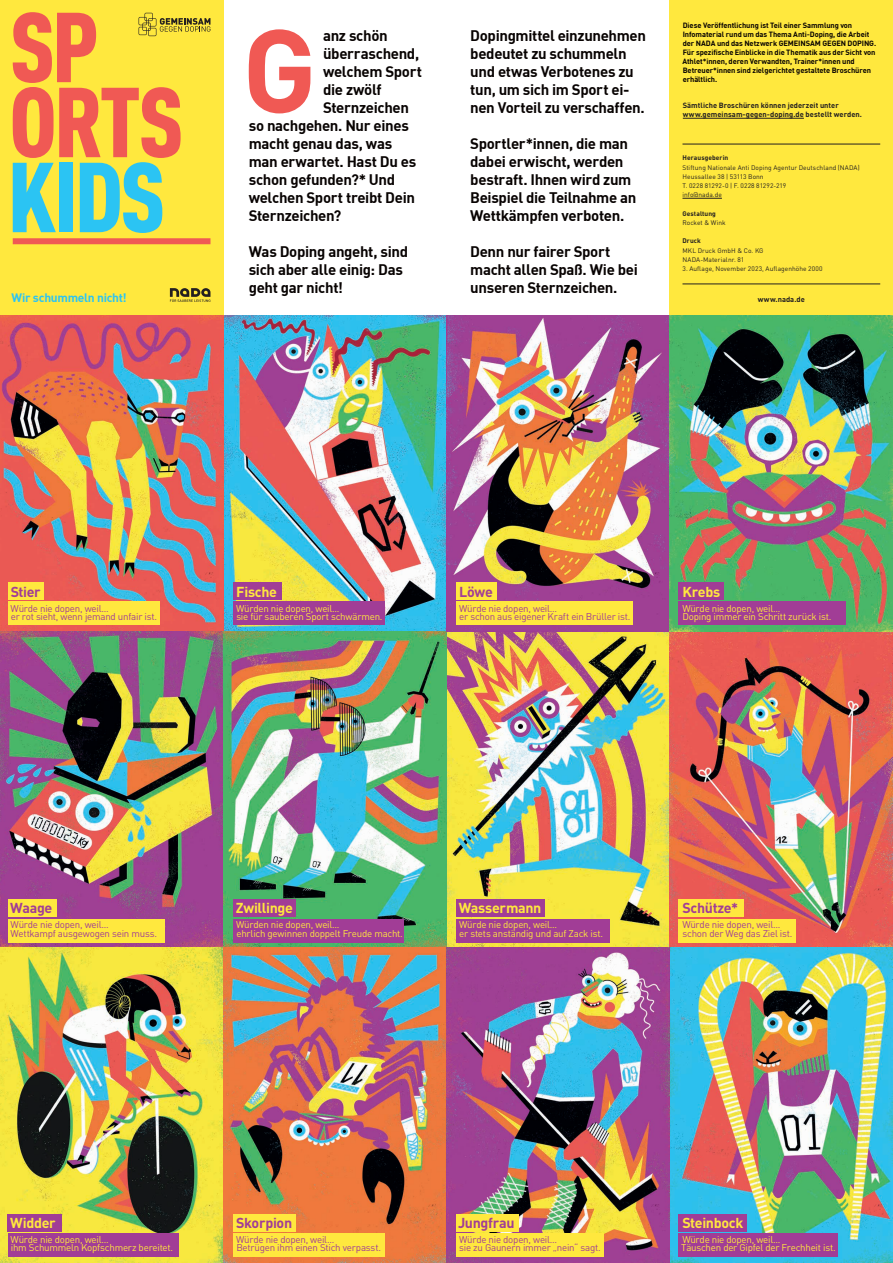
<style>
.page{position:relative;width:893px;height:1263px;background:#fff}
.page>*{position:absolute;margin:0;border:0;box-sizing:border-box;transform-origin:0 0}
.t1{font:700 116.1px "DIN Pro";color:#f05954}
.t2{font:15px/18px "DIN Bold";letter-spacing:-.025em;color:#080302}
.t3{font:700 14.25px "DIN Pro";letter-spacing:-.02em;color:#ffe83e}
.t4{font:700 14.25px "DIN Pro";letter-spacing:-.025em;color:#a13d96}
.t5{font:12px "DIN Bold";letter-spacing:-.02em;color:#2bc4f3}
.t6{font:9.75px/8.2px "DIN Pro";letter-spacing:-.025em;color:#ffe83e}
.t7{font:9.75px/8.2px "DIN Pro";letter-spacing:-.025em;color:#a13d96}
.t8{font:700 7.5px/9px "DIN Offc";letter-spacing:-.01em;color:#080302}
.t9{font:700 7.5px "DIN Pro";color:#231f20}
.t10{font:6.6px/9.2px "DIN Pro";letter-spacing:.005em;color:#231f20}
.t11{font:700 6.6px "DIN Pro";letter-spacing:.01em;color:#231f20}
</style>
<div class="page">
<div style="left:0;top:0;width:223px;height:316px;background:#ffe83e"></div>
<div style="left:13px;top:238px;width:197px;height:6px;background:#f05954"></div>
<svg style="left:12px;top:12px;width:198px;height:221px"></svg>
<svg style="left:170px;top:288px;width:40px;height:14px"></svg>
<div style="left:670px;top:0;width:223px;height:316px;background:#ffe83e"></div>
<hr style="left:682px;top:198px;width:40px;height:1px;background:#231f20">
<hr style="left:683px;top:118px;width:121px;height:1px;background:#231f20">
<hr style="left:682px;top:144px;width:198px;height:1px;background:#231f20">
<hr style="left:682px;top:284px;width:198px;height:1px;background:#231f20">
<img style="left:0;top:316px;width:893px;height:947px">
<div style="left:8px;top:1214px;width:54px;height:17px;background:#a13d96"></div>
<div style="left:8px;top:1234px;width:171px;height:23px;background:#a13d96"></div>
<div style="left:233px;top:1214px;width:63px;height:17px;background:#ffe83e"></div>
<div style="left:233px;top:1234px;width:151px;height:23px;background:#ffe83e"></div>
<div style="left:456px;top:1214px;width:63px;height:17px;background:#ffe83e"></div>
<div style="left:456px;top:1234px;width:148px;height:23px;background:#ffe83e"></div>
<div style="left:678px;top:1234px;width:160px;height:23px;background:#a13d96"></div>
<div style="left:678px;top:1214px;width:68px;height:17px;background:#a13d96"></div>
<div style="left:678px;top:899px;width:65px;height:17px;background:#ffe83e"></div>
<div style="left:678px;top:919px;width:118px;height:23px;background:#ffe83e"></div>
<div style="left:456px;top:899px;width:88px;height:17px;background:#a13d96"></div>
<div style="left:456px;top:919px;width:153px;height:23px;background:#a13d96"></div>
<div style="left:233px;top:899px;width:63px;height:17px;background:#a13d96"></div>
<div style="left:233px;top:919px;width:171px;height:23px;background:#a13d96"></div>
<div style="left:8px;top:899px;width:48px;height:17px;background:#ffe83e"></div>
<div style="left:8px;top:919px;width:156px;height:23px;background:#ffe83e"></div>
<div style="left:8px;top:582px;width:36px;height:17px;background:#ffe83e"></div>
<div style="left:8px;top:601px;width:151px;height:24px;background:#ffe83e"></div>
<div style="left:233px;top:582px;width:48px;height:17px;background:#a13d96"></div>
<div style="left:233px;top:601px;width:151px;height:24px;background:#a13d96"></div>
<div style="left:678px;top:582px;width:46px;height:17px;background:#a13d96"></div>
<div style="left:678px;top:601px;width:168px;height:24px;background:#a13d96"></div>
<div style="left:456px;top:582px;width:40px;height:17px;background:#ffe83e"></div>
<div style="left:456px;top:601px;width:176px;height:24px;background:#ffe83e"></div>
<p class="t8" style="left:682px;top:20px;width:195px">Diese Veröffentlichung ist Teil einer Sammlung von Infomaterial rund um das Thema Anti-Doping, die Arbeit der NADA und das Netzwerk GEMEINSAM GEGEN DOPING.<br>Für spezifische Einblicke in die Thematik aus der Sicht von Athlet*innen, deren Verwandten, Trainer*innen und Betreuer*innen sind zielgerichtet gestaltete Broschüren erhältlich.</p>
<p class="t9" style="left:683px;top:100px;width:158px">Sämtliche Broschüren können jederzeit unter</p>
<h1 class="t1" style="left:242px;top:-8px;width:75px">G</h1>
<p class="t2" style="left:323px;top:26px;width:66px">anz schön</p>
<p class="t2" style="left:323px;top:44px;width:98px">überraschend,</p>
<p class="t2" style="left:323px;top:62px;width:100px">welchem Sport</p>
<p class="t2" style="left:323px;top:80px;width:60px">die zwölf</p>
<p class="t2" style="left:323px;top:98px;width:87px">Sternzeichen</p>
<p class="t2" style="left:249px;top:116px;width:162px">so nachgehen. Nur eines</p>
<p class="t2" style="left:249px;top:134px;width:145px">macht genau das, was</p>
<p class="t2" style="left:249px;top:152px;width:169px">man erwartet. Hast Du es</p>
<p class="t2" style="left:249px;top:170px;width:148px">schon gefunden?* Und</p>
<p class="t2" style="left:249px;top:188px;width:168px">welchen Sport treibt Dein</p>
<p class="t2" style="left:249px;top:206px;width:94px">Sternzeichen?</p>
<p class="t2" style="left:249px;top:242px;width:161px">Was Doping angeht, sind sich aber alle einig: Das geht gar nicht!</p>
<p class="t2" style="left:470px;top:26px;width:177px">Dopingmittel einzunehmen bedeutet zu schummeln und etwas Verbotenes zu tun, um sich im Sport ei&shy;nen Vorteil zu verschaffen.</p>
<p class="t2" style="left:470px;top:134px;width:168px">Sportler*innen, die man dabei erwischt, werden bestraft. Ihnen wird zum<br>Beispiel die Teilnahme an<br>Wettkämpfen verboten.</p>
<p class="t2" style="left:470px;top:242px;width:169px">Denn nur fairer Sport macht allen Spaß. Wie bei unseren Sternzeichen.</p>
<p class="t9" style="left:683px;top:109px;width:181px">www.gemeinsam-gegen-doping.de bestellt werden.</p>
<p class="t11" style="left:682px;top:154px;width:47px">Herausgeberin</p>
<p class="t10" style="left:682px;top:162px;width:179px">Stiftung Nationale Anti Doping Agentur Deutschland (NADA)<br>Heussallee 38 | 53113 Bonn<br>T. 0228 81292-0 | F. 0228 81292-219<br>info@nada.de</p>
<p class="t11" style="left:682px;top:209px;width:35px">Gestaltung</p>
<p class="t10" style="left:682px;top:218px;width:45px">Rocket &amp; Wink</p>
<p class="t11" style="left:682px;top:237px;width:20px">Druck</p>
<p class="t10" style="left:682px;top:245px;width:83px">MKL Druck GmbH &amp; Co. KG<br>NADA-Materialnr. 81</p>
<p class="t10" style="left:682px;top:264px;width:142px">3. Auflage, November 2023, Auflagenhöhe 2000</p>
<p class="t5" style="left:12px;top:290px;width:116px">Wir schummeln nicht!</p>
<p class="t9" style="left:758px;top:294px;width:49px">www.nada.de</p>
<p class="t4" style="left:11px;top:582px;width:32px">Stier</p>
<p class="t7" style="left:11px;top:603px;width:148px">Würde nie dopen, weil...<br>er rot sieht, wenn jemand unfair ist.</p>
<p class="t3" style="left:236px;top:582px;width:42px">Fische</p>
<p class="t6" style="left:236px;top:603px;width:148px">Würden nie dopen, weil...<br>sie für sauberen Sport schwärmen.</p>
<p class="t4" style="left:459px;top:582px;width:35px">Löwe</p>
<p class="t7" style="left:459px;top:603px;width:173px">Würde nie dopen, weil...<br>er schon aus eigener Kraft ein Brüller ist.</p>
<p class="t3" style="left:682px;top:582px;width:39px">Krebs</p>
<p class="t6" style="left:682px;top:603px;width:151px">Würde nie dopen, weil...<br>Doping immer ein Schritt zurück ist.</p>
<p class="t4" style="left:10px;top:898px;width:44px">Waage</p>
<p class="t7" style="left:11px;top:920px;width:148px">Würde nie dopen, weil...<br>Wettkampf ausgewogen sein muss.</p>
<p class="t3" style="left:236px;top:898px;width:59px">Zwillinge</p>
<p class="t6" style="left:236px;top:920px;width:168px">Würden nie dopen, weil...<br>ehrlich gewinnen doppelt Freude macht.</p>
<p class="t3" style="left:459px;top:898px;width:84px">Wassermann</p>
<p class="t6" style="left:459px;top:920px;width:146px">Würde nie dopen, weil...<br>er stets anständig und auf Zack ist.</p>
<p class="t4" style="left:682px;top:898px;width:57px">Schütze*</p>
<p class="t7" style="left:682px;top:920px;width:112px">Würde nie dopen, weil... schon der Weg das Ziel ist.</p>
<p class="t3" style="left:10px;top:1213px;width:47px">Widder</p>
<p class="t6" style="left:11px;top:1235px;width:164px">Würde nie dopen, weil...<br>ihm Schummeln Kopfschmerz bereitet.</p>
<p class="t4" style="left:236px;top:1213px;width:57px">Skorpion</p>
<p class="t7" style="left:236px;top:1235px;width:146px">Würde nie dopen, weil...<br>Betrügen ihm einen Stich verpasst.</p>
<p class="t4" style="left:458px;top:1213px;width:58px">Jungfrau</p>
<p class="t7" style="left:459px;top:1235px;width:143px">Würde nie dopen, weil...<br>sie zu Gaunern immer „nein“ sagt.</p>
<p class="t3" style="left:682px;top:1213px;width:62px">Steinbock</p>
<p class="t6" style="left:681px;top:1235px;width:156px">Würde nie dopen, weil...<br>Täuschen der Gipfel der Frechheit ist.</p>
</div>
